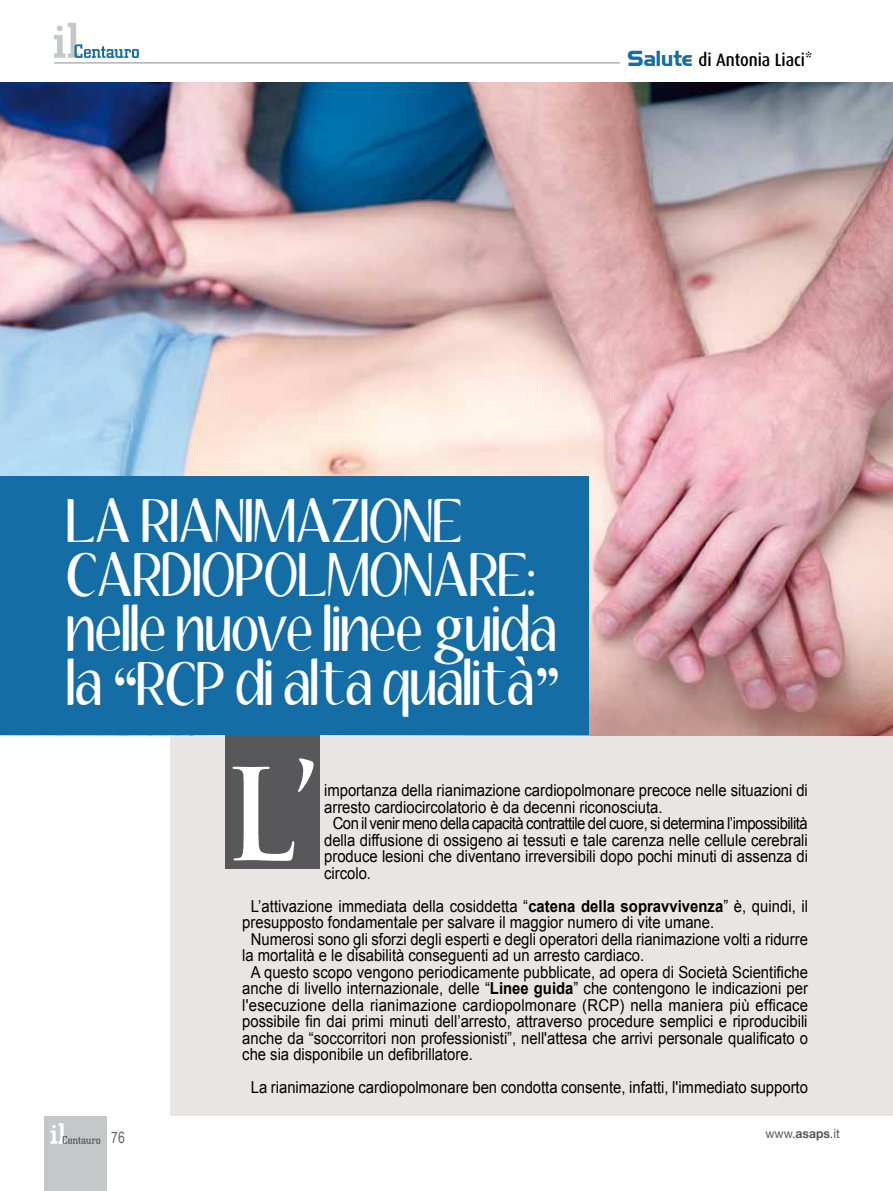
<style>
.page{position:relative;width:893px;height:1191px;background:#fff}
.page>*{position:absolute;margin:0;border:0;box-sizing:border-box;transform-origin:0 0}
.t1{font:54px/54px "Aubrey";letter-spacing:.01em;color:#fff;scale:.9 1}
.t2{font:500 18px "Dax";color:#000;scale:.9 1}
.t3{font:16.5px "Arial";color:#000;scale:.9 1}
.t4{font:16.5px "Arial";letter-spacing:-.035em;color:#000;scale:.9 1}
.t5{font:15.75px "Arial Narrow";color:#646567;scale:.95 1}
.t6{font:12.75px "Helvetica Neue";color:#58585a;scale:.95 1}
.s1{font-family:"Highland Gothic FLF";font-weight:700;font-size:19.5px;color:#156da5}
.s2{font-family:"Times New Roman";font-weight:700}
.s3{font-weight:700}
</style>
<div class="page">
<hr style="left:54px;top:62px;width:566px;height:2px;background:#b1b3b4">
<div style="left:170px;top:83px;width:723px;height:1033px;background:#e8e5e2"></div>
<svg style="left:54px;top:23px;width:85px;height:35px"></svg>
<img style="left:0;top:83px;width:893px;height:653px">
<div style="left:0;top:476px;width:588px;height:259px;background:#156da5"></div>
<div style="left:45px;top:1116px;width:62px;height:75px;background:#c6c7c8"></div>
<svg style="left:51px;top:1123px;width:49px;height:20px"></svg>
<div style="left:225px;top:735px;width:95px;height:133px;background:#58585a"></div>
<svg style="left:515px;top:656px;width:10px;height:9px"></svg>
<svg style="left:232px;top:758px;width:81px;height:103px"></svg>
<p class="t2" style="left:627px;top:50px;width:207px"><span class="s1">Salute</span> di Antonia Liaci*</p>
<h1 class="t1" style="left:68px;top:498px;width:548px">LA RIANIMAZIONE<br>CARDIOPOLMONARE: nelle nuove linee guida la <span class="s2">“</span>RCP di alta qualita<span class="s2">”</span></h1>
<p class="t5" style="left:111px;top:1125px;width:16px">76</p>
<p class="t3" style="left:324px;top:779px;width:539px">importanza della rianimazione cardiopolmonare precoce nelle situazioni di</p>
<p class="t3" style="left:324px;top:796px;width:378px">arresto cardiocircolatorio è da decenni riconosciuta.</p>
<p class="t4" style="left:333px;top:812px;width:529px">Con il venir meno della capacità contrattile del cuore, si determina l’impossibilità</p>
<p class="t3" style="left:324px;top:829px;width:539px">della diffusione di ossigeno ai tessuti e tale carenza nelle cellule cerebrali</p>
<p class="t3" style="left:324px;top:845px;width:539px">produce lesioni che diventano irreversibili dopo pochi minuti di assenza di</p>
<p class="t3" style="left:324px;top:862px;width:54px">circolo.</p>
<p class="t3" style="left:251px;top:895px;width:621px">L’attivazione immediata della cosiddetta “<span class="s3">catena della sopravvivenza</span>” è, quindi, il</p>
<p class="t3" style="left:242px;top:911px;width:526px">presupposto fondamentale per salvare il maggior numero di vite umane.</p>
<p class="t3" style="left:251px;top:928px;width:621px">Numerosi sono gli sforzi degli esperti e degli operatori della rianimazione volti a ridurre</p>
<p class="t3" style="left:242px;top:944px;width:448px">la mortalità e le disabilità conseguenti ad un arresto cardiaco.</p>
<p class="t3" style="left:251px;top:961px;width:620px">A questo scopo vengono periodicamente pubblicate, ad opera di Società Scientifiche</p>
<p class="t3" style="left:242px;top:977px;width:630px">anche di livello internazionale, delle “<span class="s3">Linee guida</span>” che contengono le indicazioni per</p>
<p class="t3" style="left:242px;top:994px;width:630px">l'esecuzione della rianimazione cardiopolmonare (RCP) nella maniera più efficace</p>
<p class="t3" style="left:242px;top:1010px;width:630px">possibile fin dai primi minuti dell’arresto, attraverso procedure semplici e riproducibili</p>
<p class="t3" style="left:242px;top:1027px;width:630px">anche da “soccorritori non professionisti”, nell'attesa che arrivi personale qualificato o</p>
<p class="t3" style="left:242px;top:1043px;width:258px">che sia disponibile un defibrillatore.</p>
<p class="t3" style="left:251px;top:1076px;width:621px">La rianimazione cardiopolmonare ben condotta consente, infatti, l'immediato supporto</p>
<p class="t6" style="left:765px;top:1126px;width:80px">www.<span class="s3">asaps</span>.it</p>
</div>
